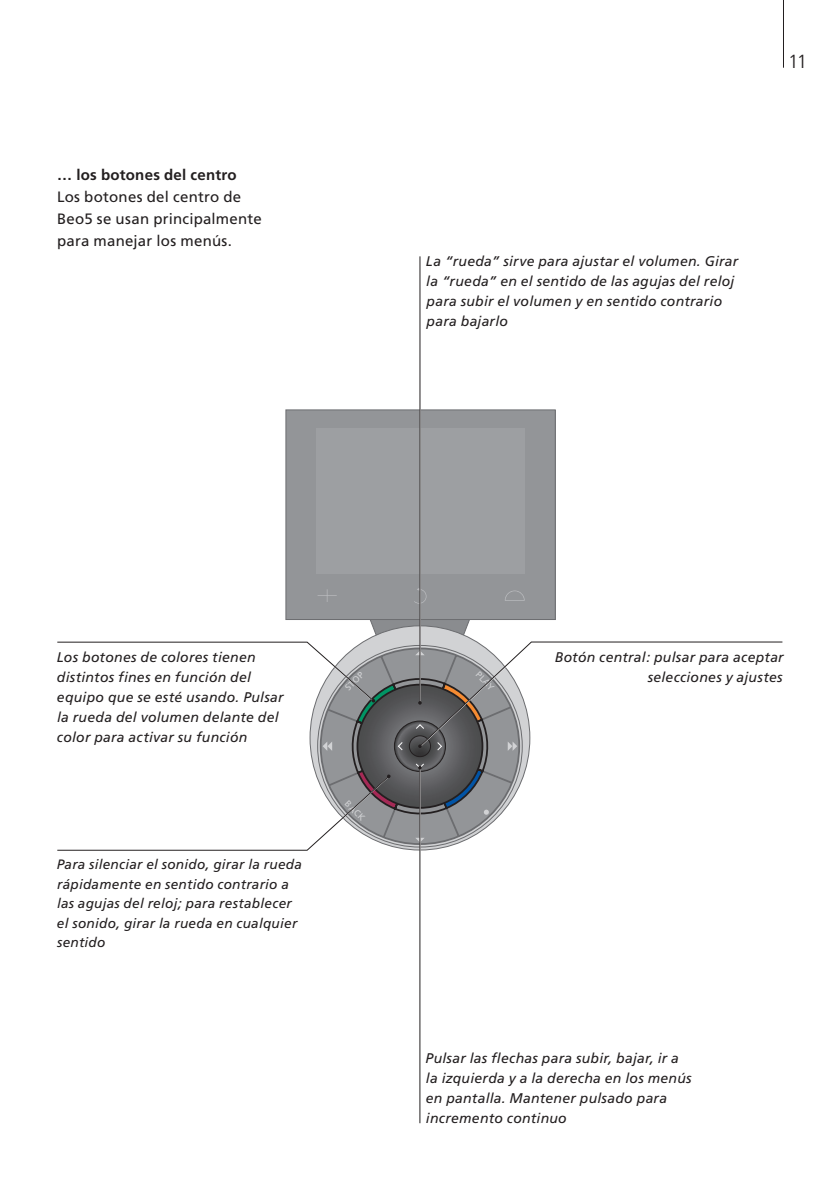
<style>
.page{position:relative;width:840px;height:1191px;background:#fff}
.page>*{position:absolute;margin:0;border:0;box-sizing:border-box;transform-origin:0 0}
.t1{font:300 19px "Frutiger";color:#231f20}
.t2{font:15px/22px "Frutiger";letter-spacing:.015em;color:#231f20}
.t3{font:700 15px "Frutiger";letter-spacing:.015em;color:#231f20}
.t4{font:italic 14px/20px "Frutiger";letter-spacing:.015em;color:#231f20}
.t5{font:italic 13.6px/19.4px "Frutiger";letter-spacing:.015em;color:#231f20}
.t6{font:9px "Frutiger";color:#d1d2d4}
</style>
<div class="page">
<svg style="left:285px;top:256px;width:271px;height:867px"></svg>
<hr style="left:419px;top:256px;width:1px;height:447px;background:#231f20">
<hr style="left:419px;top:767px;width:1px;height:356px;background:#231f20">
<svg style="left:57px;top:587px;width:725px;height:264px"></svg>
<hr style="left:782px;top:0;width:1px;height:68px;background:#231f20">
<p class="t3" style="left:57px;top:166px;width:181px">… los botones del centro</p>
<p class="t2" style="left:57px;top:186px;width:206px">Los botones del centro de<br>Beo5 se usan principalmente para manejar los menús.</p>
<h1 class="t1" style="left:787px;top:50px;width:21px">11</h1>
<p class="t4" style="left:425px;top:251px;width:313px">La “rueda” sirve para ajustar el volumen. Girar la “rueda” en el sentido de las agujas del reloj para subir el volumen y en sentido contrario para bajarlo</p>
<p class="t4" style="left:57px;top:647px;width:228px">Los botones de colores tienen distintos fines en función del equipo que se esté usando. Pulsar la rueda del volumen delante del color para activar su función</p>
<p class="t5" style="left:57px;top:855px;width:247px">Para silenciar el sonido, girar la rueda rápidamente en sentido contrario a las agujas del reloj; para restablecer el sonido, girar la rueda en cualquier sentido</p>
<p class="t6" style="left:343px;top:685px;width:24px;rotate:-45deg">STOP</p>
<p class="t6" style="left:480px;top:669px;width:23px;rotate:45deg">PLAY</p>
<p class="t6" style="left:350px;top:798px;width:26px;rotate:45deg">BACK</p>
<p class="t4" style="left:554px;top:646px;width:230px;text-align:right">Botón central: pulsar para aceptar selecciones y ajustes</p>
<p class="t4" style="left:425px;top:1048px;width:267px">Pulsar las flechas para subir, bajar, ir a la izquierda y a la derecha en los menús en pantalla. Mantener pulsado para incremento continuo</p>
</div>
